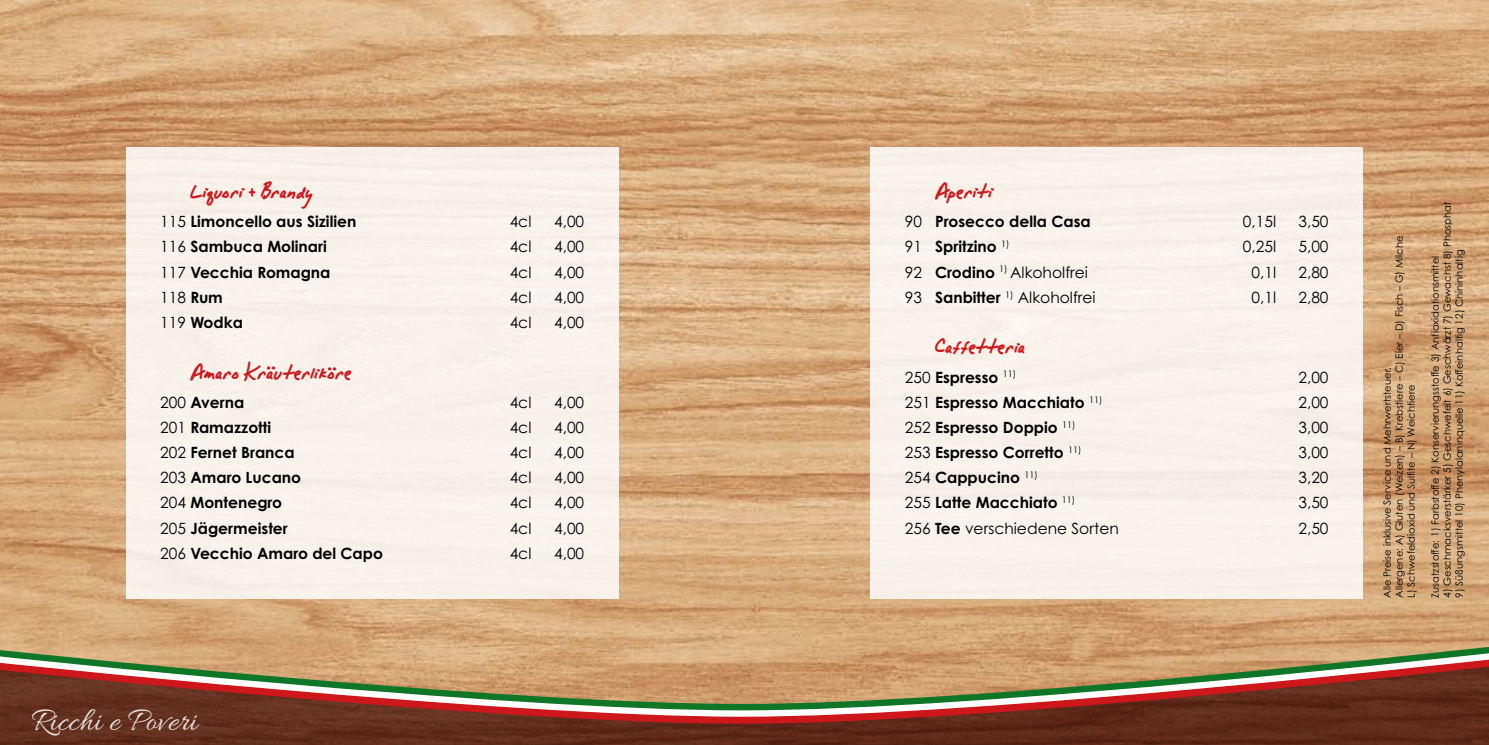
<style>
.page{position:relative;width:1489px;height:745px;background:#fff}
.page>*{position:absolute;margin:0;border:0;box-sizing:border-box;transform-origin:0 0}
.t1{font:33.75px "Allura";color:#fff}
.t2{font:28.75px "Alpha Mack AOE";color:#cd171a}
.t3{font:700 15.5px "Century Gothic Pro";color:#000}
.t4{font:15.5px "Century Gothic Pro";color:#000}
.t5{font:10px/12px "Century Gothic Pro";color:#000}
.s1{font-weight:400}
.s2{font-weight:700}
</style>
<div class="page">
<img style="left:0;top:0;width:1488px;height:638px">
<svg style="left:0;top:638px;width:1488px;height:106px;background:#6e3b27"></svg>
<svg style="left:0;top:641px;width:1488px;height:7px;background:#d3a476"></svg>
<svg style="left:0;top:648px;width:1488px;height:6px;background:#cea677"></svg>
<svg style="left:0;top:654px;width:1488px;height:72px;background:#9d7051"></svg>
<div style="left:126px;top:147px;width:492px;height:450px;background:#f9f2eb"></div>
<div style="left:870px;top:147px;width:492px;height:450px;background:#f9f2eb"></div>
<h2 class="t2" style="left:190px;top:174px;width:125px">Liquori + Brandy</h2>
<h3 class="t3" style="left:160px;top:212px;width:197px"><span class="s1">115</span> Limoncello aus Sizilien</h3>
<h3 class="t4" style="left:509px;top:212px;width:23px">4cl</h3>
<h3 class="t4" style="left:554px;top:212px;width:32px">4,00</h3>
<h3 class="t3" style="left:160px;top:237px;width:168px"><span class="s1">116</span> Sambuca Molinari</h3>
<h3 class="t4" style="left:509px;top:237px;width:23px">4cl</h3>
<h3 class="t4" style="left:554px;top:237px;width:32px">4,00</h3>
<h3 class="t3" style="left:160px;top:262px;width:172px"><span class="s1">117</span> Vecchia Romagna</h3>
<h3 class="t4" style="left:509px;top:262px;width:23px">4cl</h3>
<h3 class="t4" style="left:554px;top:262px;width:32px">4,00</h3>
<h3 class="t4" style="left:160px;top:287px;width:64px">118 <span class="s2">Rum</span></h3>
<h3 class="t4" style="left:509px;top:287px;width:23px">4cl</h3>
<h3 class="t4" style="left:554px;top:287px;width:32px">4,00</h3>
<h3 class="t3" style="left:160px;top:312px;width:84px"><span class="s1">119</span> Wodka</h3>
<h3 class="t4" style="left:509px;top:313px;width:23px">4cl</h3>
<h3 class="t4" style="left:554px;top:313px;width:32px">4,00</h3>
<h2 class="t2" style="left:190px;top:355px;width:163px">Amaro Kräuterliköre</h2>
<h3 class="t3" style="left:160px;top:392px;width:85px"><span class="s1">200</span> Averna</h3>
<h3 class="t4" style="left:509px;top:392px;width:23px">4cl</h3>
<h3 class="t4" style="left:554px;top:392px;width:32px">4,00</h3>
<h3 class="t3" style="left:160px;top:417px;width:112px"><span class="s1">201</span> Ramazzotti</h3>
<h3 class="t4" style="left:509px;top:417px;width:23px">4cl</h3>
<h3 class="t4" style="left:554px;top:417px;width:32px">4,00</h3>
<h3 class="t3" style="left:160px;top:442px;width:136px"><span class="s1">202</span> Fernet Branca</h3>
<h3 class="t4" style="left:509px;top:443px;width:23px">4cl</h3>
<h3 class="t4" style="left:554px;top:443px;width:32px">4,00</h3>
<h3 class="t3" style="left:160px;top:467px;width:142px"><span class="s1">203</span> Amaro Lucano</h3>
<h3 class="t4" style="left:509px;top:468px;width:23px">4cl</h3>
<h3 class="t4" style="left:554px;top:468px;width:32px">4,00</h3>
<h3 class="t3" style="left:160px;top:493px;width:123px"><span class="s1">204</span> Montenegro</h3>
<h3 class="t4" style="left:509px;top:493px;width:23px">4cl</h3>
<h3 class="t4" style="left:554px;top:493px;width:32px">4,00</h3>
<h3 class="t3" style="left:160px;top:518px;width:129px"><span class="s1">205</span> Jägermeister</h3>
<h3 class="t4" style="left:509px;top:518px;width:23px">4cl</h3>
<h3 class="t4" style="left:554px;top:518px;width:32px">4,00</h3>
<h3 class="t3" style="left:160px;top:543px;width:224px"><span class="s1">206</span> Vecchio Amaro del Capo</h3>
<h3 class="t4" style="left:509px;top:543px;width:23px">4cl</h3>
<h3 class="t4" style="left:554px;top:543px;width:32px">4,00</h3>
<h1 class="t1" style="left:32px;top:701px;width:167px">Ricchi e Poveri</h1>
<h2 class="t2" style="left:935px;top:174px;width:60px">Aperiti</h2>
<h3 class="t3" style="left:904px;top:212px;width:187px"><span class="s1">90</span> Prosecco della Casa</h3>
<h3 class="t4" style="left:1242px;top:212px;width:35px">0,15l</h3>
<h3 class="t4" style="left:1298px;top:212px;width:32px">3,50</h3>
<h3 class="t3" style="left:904px;top:237px;width:106px"><span class="s1">91</span> Spritzino <sup>1)</sup></h3>
<h3 class="t4" style="left:1242px;top:237px;width:35px">0,25l</h3>
<h3 class="t4" style="left:1298px;top:237px;width:32px">5,00</h3>
<h3 class="t4" style="left:904px;top:262px;width:184px">92 <span class="s2">Crodino</span> <sup>1)</sup> Alkoholfrei</h3>
<h3 class="t4" style="left:1251px;top:262px;width:26px">0,1l</h3>
<h3 class="t4" style="left:1298px;top:262px;width:32px">2,80</h3>
<h3 class="t4" style="left:904px;top:287px;width:192px">93 <span class="s2">Sanbitter</span> <sup>1)</sup> Alkoholfrei</h3>
<h3 class="t4" style="left:1251px;top:287px;width:26px">0,1l</h3>
<h3 class="t4" style="left:1298px;top:287px;width:32px">2,80</h3>
<h2 class="t2" style="left:935px;top:330px;width:92px">Caffetteria</h2>
<h3 class="t3" style="left:904px;top:367px;width:113px"><span class="s1">250</span> Espresso <sup>11)</sup></h3>
<h3 class="t4" style="left:1298px;top:367px;width:32px">2,00</h3>
<h3 class="t3" style="left:904px;top:392px;width:199px"><span class="s1">251</span> Espresso Macchiato <sup>11)</sup></h3>
<h3 class="t4" style="left:1298px;top:392px;width:32px">2,00</h3>
<h3 class="t3" style="left:904px;top:417px;width:172px"><span class="s1">252</span> Espresso Doppio <sup>11)</sup></h3>
<h3 class="t4" style="left:1298px;top:417px;width:32px">3,00</h3>
<h3 class="t3" style="left:904px;top:442px;width:178px"><span class="s1">253</span> Espresso Corretto <sup>11)</sup></h3>
<h3 class="t4" style="left:1298px;top:443px;width:32px">3,00</h3>
<h3 class="t3" style="left:904px;top:467px;width:134px"><span class="s1">254</span> Cappucino <sup>11)</sup></h3>
<h3 class="t4" style="left:1298px;top:468px;width:32px">3,20</h3>
<h3 class="t3" style="left:904px;top:493px;width:172px"><span class="s1">255</span> Latte Macchiato <sup>11)</sup></h3>
<h3 class="t4" style="left:1298px;top:493px;width:32px">3,50</h3>
<h3 class="t4" style="left:904px;top:518px;width:215px">256 <span class="s2">Tee</span> verschiedene Sorten</h3>
<h3 class="t4" style="left:1298px;top:518px;width:32px">2,50</h3>
<p class="t5" style="left:1380px;top:597px;width:363px;rotate:-90deg">Alle Preise inklusive Service und Mehrwertsteuer.<br>Allergene: A) Gluten (Weizen) – B) Krebstiere – C) Eier – D) Fisch – G) Milche<br>L) Schwefeldioxid und Sulfite – N) Weichtiere</p>
<p class="t5" style="left:1440px;top:597px;width:397px;rotate:-90deg">4) Geschmacksverstärker 5) Geschwefelt 6) Geschwärzt 7) Gewachst 8) Phosphat</p>
<p class="t5" style="left:1452px;top:597px;width:349px;rotate:-90deg">9) Süßungsmittel 10) Phenylalaninquelle 11) Koffeinhaltig 12) Chininhaltig</p>
<p class="t5" style="left:1428px;top:597px;width:343px;rotate:-90deg">Zusatzstoffe: 1) Farbstoffe 2) Konservierungsstoffe 3) Antioxidationsmittel</p>
</div>
